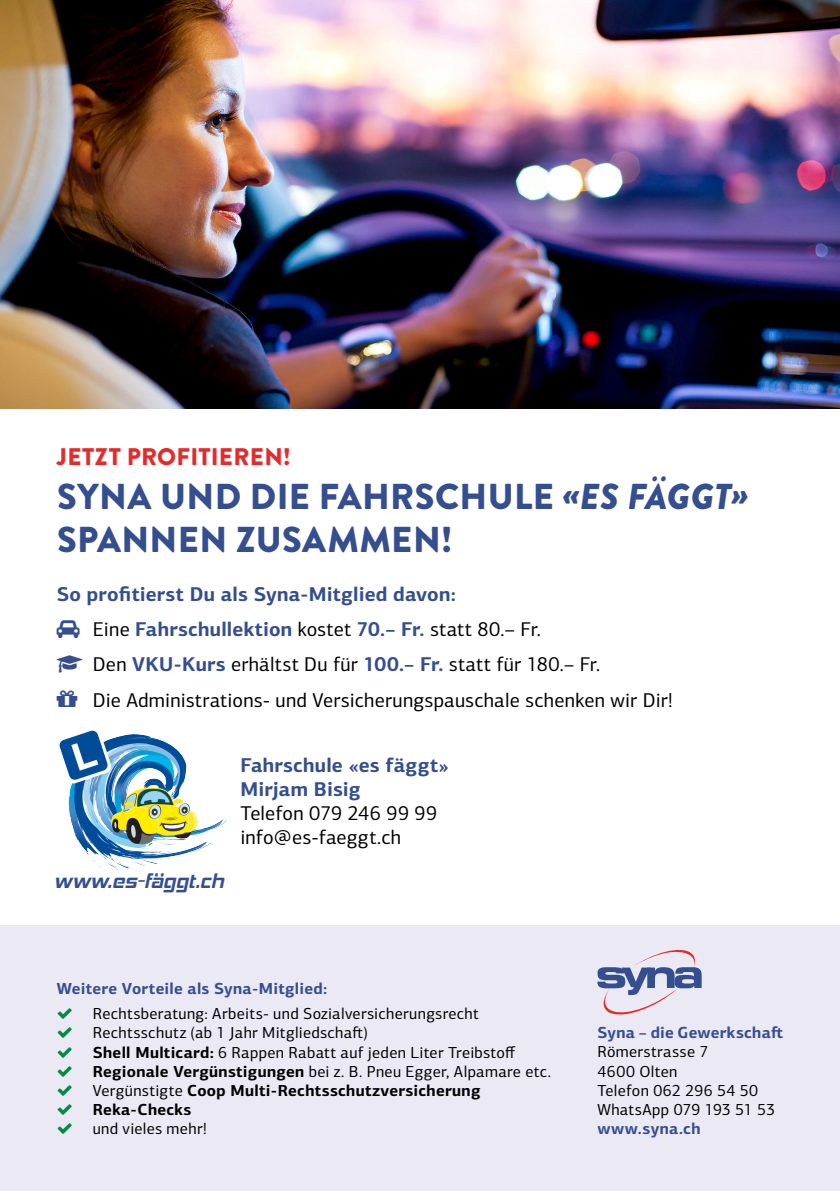
<style>
.page{position:relative;width:840px;height:1191px;background:#fff}
.page>*{position:absolute;margin:0;border:0;box-sizing:border-box;transform-origin:0 0}
.t1{font:900 36px/43.2px "Brandon Grotesque";letter-spacing:.01em;color:#344e8f}
.t2{font:900 24px "Brandon Grotesque";letter-spacing:.015em;color:#e42b2b}
.t3{font:20px/35.4px "PF Centro Sans Pro";letter-spacing:.01em;color:#000}
.t4{font:700 20px/24px "PF Centro Sans Pro";letter-spacing:.01em;color:#344e8f}
.t5{font:italic 700 20px "Hemi Head Rg";letter-spacing:.005em;color:#344e8f}
.t6{font:16px/19.2px "PF Centro Sans Pro";letter-spacing:.02em;color:#000}
.t7{font:700 16px "PF Centro Sans Pro";letter-spacing:.015em;color:#344e8f}
.s1{font-style:italic}
.s2{font-weight:700;color:#344e8f}
.s3{font-weight:700}
</style>
<div class="page">
<div style="left:0;top:925px;width:839px;height:266px;background:#eae9f4"></div>
<img style="left:0;top:0;width:839px;height:408px">
<img style="left:59px;top:730px;width:168px;height:143px">
<svg style="left:597px;top:950px;width:104px;height:64px"></svg>
<h2 class="t2" style="left:57px;top:439px;width:235px">JETZT PROFITIEREN!</h2>
<h1 class="t1" style="left:57px;top:475px;width:692px">SYNA UND DIE FAHRSCHULE <span class="s1">«ES FÄGGT»<br></span>SPANNEN ZUSAMMEN!</h1>
<p class="t3" style="left:93px;top:576px;width:581px;text-indent:-36px"><span class="s2">So profitierst Du als Syna-Mitglied davon:<br></span>Eine <span class="s2">Fahrschullektion</span> kostet <span class="s2">70.– Fr.</span> statt 80.– Fr.<br>Den <span class="s2">VKU-Kurs</span> erhältst Du für <span class="s2">100.– Fr.</span> statt für 180.– Fr.<br>Die Administrations- und Versicherungspauschale schenken wir Dir!</p>
<p class="t5" style="left:54px;top:869px;width:171px">www.es-fäggt.ch</p>
<p class="t4" style="left:240px;top:752px;width:210px">Fahrschule «es fäggt»<br>Mirjam Bisig</p>
<p class="t3" style="left:240px;top:801px;width:198px;line-height:24px">Telefon 079 246 99 99 info@es-faeggt.ch</p>
<p class="t7" style="left:57px;top:978px;width:272px">Weitere Vorteile als Syna-Mitglied:</p>
<p class="t6" style="left:93px;top:1004px;width:459px">Rechtsberatung: Arbeits- und Sozialversicherungsrecht Rechtsschutz (ab 1 Jahr Mitgliedschaft)<br><span class="s3">Shell Multicard:</span> 6 Rappen Rabatt auf jeden Liter Treibstoff <span class="s3">Regionale Vergünstigungen</span> bei z. B. Pneu Egger, Alpamare etc.<br>Vergünstigte <span class="s3">Coop Multi-Rechtsschutzversicherung Reka-Checks</span></p>
<p class="t6" style="left:93px;top:1119px;width:115px">und vieles mehr!</p>
<p class="t7" style="left:597px;top:1022px;width:187px">Syna – die Gewerkschaft</p>
<p class="t6" style="left:597px;top:1042px;width:179px">Römerstrasse 7<br>4600 Olten<br>Telefon 062 296 54 50<br>WhatsApp 079 193 51 53</p>
<p class="t7" style="left:597px;top:1118px;width:104px">www.syna.ch</p>
</div>
